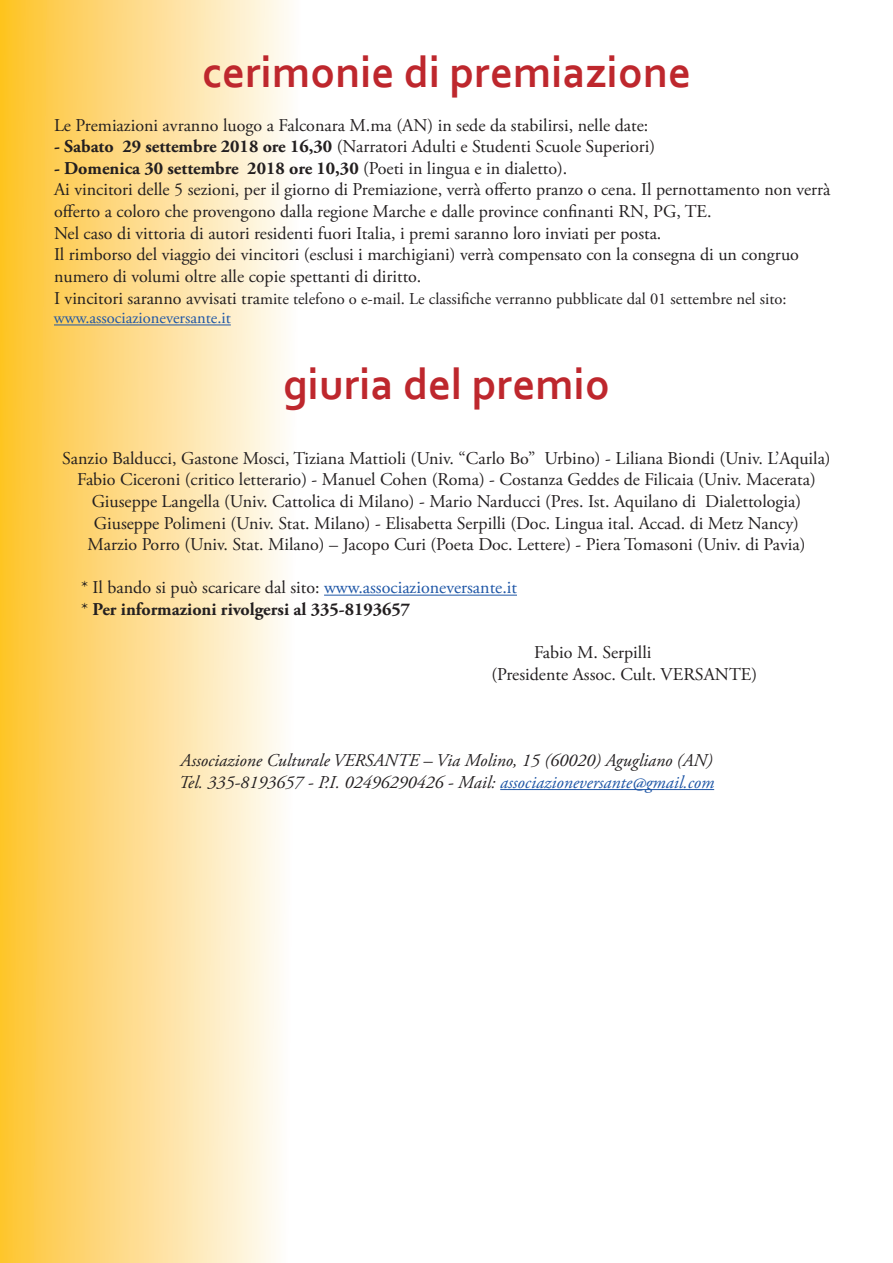
<style>
.page{position:relative;width:893px;height:1263px;background:#fff}
.page>*{position:absolute;margin:0;border:0;box-sizing:border-box;transform-origin:0 0}
.t1{font:700 45px "Corbel";color:#be272d}
.t2{font:18px/21.6px "Adobe Garamond Pro";color:#231f20}
.t3{font:italic 18px/21.6px "Adobe Garamond Pro";color:#231f20}
.t4{font:700 18px/21.6px "Adobe Garamond Pro";color:#231f20}
.t5{font:16.5px/19.8px "Adobe Garamond Pro";color:#231f20}
.s1{font-weight:700}
.s2{font-size:18px}
.s3{color:#1e56a6}
.s4{font-weight:400}
.s5{font-weight:400;color:#1e56a6}
</style>
<div class="page">
<div style="left:0;top:0;width:302px;height:1263px;background:linear-gradient(to right,#fec22e,#fefeff)"></div>
<hr style="left:54px;top:325px;width:177px;height:1px;background:#1e56a6">
<hr style="left:324px;top:595px;width:193px;height:1px;background:#1e56a6">
<hr style="left:500px;top:789px;width:214px;height:1px;background:#1e56a6">
<h1 class="t1" style="left:202px;top:45px;width:490px">cerimonie di premiazione</h1>
<p class="t2" style="left:54px;top:115px;width:596px">Le Premiazioni avranno luogo a Falconara M.ma (AN) in sede da stabilirsi, nelle date:</p>
<p class="t2" style="left:54px;top:136px;width:603px"><span class="s1">- Sabato 29 settembre 2018 ore 16,30</span> (Narratori Adulti e Studenti Scuole Superiori)</p>
<p class="t2" style="left:54px;top:158px;width:778px"><span class="s1">- Domenica 30 settembre 2018 ore 10,30</span> (Poeti in lingua e in dialetto).<br>Ai vincitori delle 5 sezioni, per il giorno di Premiazione, verrà offerto pranzo o cena. Il pernottamento non verrà offerto a coloro che provengono dalla regione Marche e dalle province confinanti RN, PG, TE.<br>Nel caso di vittoria di autori residenti fuori Italia, i premi saranno loro inviati per posta.<br>Il rimborso del viaggio dei vincitori (esclusi i marchigiani) verrà compensato con la consegna di un congruo numero di volumi oltre alle copie spettanti di diritto.</p>
<p class="t5" style="left:54px;top:289px;width:734px"><span class="s2">I vincitori saranno avvisati tra</span>mite telefono o e-mail. Le classifiche verranno pubblicate dal 01 settembre nel sito: <span class="s3">www.associazioneversante.it</span></p>
<h1 class="t1" style="left:283px;top:356px;width:328px">giuria del premio</h1>
<p class="t2" style="left:62px;top:448px;width:770px;text-align:center">Sanzio Balducci, Gastone Mosci, Tiziana Mattioli (Univ. “Carlo Bo” Urbino) - Liliana Biondi (Univ. L’Aquila)<br>Fabio Ciceroni (critico letterario) - Manuel Cohen (Roma) - Costanza Geddes de Filicaia (Univ. Macerata)<br>Giuseppe Langella (Univ. Cattolica di Milano) - Mario Narducci (Pres. Ist. Aquilano di Dialettologia)<br>Giuseppe Polimeni (Univ. Stat. Milano) - Elisabetta Serpilli (Doc. Lingua ital. Accad. di Metz Nancy)<br>Marzio Porro (Univ. Stat. Milano) – Jacopo Curi (Poeta Doc. Lettere) - Piera Tomasoni (Univ. di Pavia)</p>
<p class="t4" style="left:81px;top:577px;width:437px"><span class="s4">* Il bando si può scaricare dal sito:</span> <span class="s5">www.associazioneversante.it </span><span class="s4">*</span> Per informazioni rivolgersi al 335-8193657</p>
<p class="t2" style="left:491px;top:642px;width:267px;text-indent:43px">Fabio M. Serpilli<br>(Presidente Assoc. Cult. VERSANTE)</p>
<p class="t3" style="left:179px;top:750px;width:537px">Associazione Culturale VERSANTE – Via Molino, 15 (60020) Agugliano (AN)<br>Tel. 335-8193657 - P.I. 02496290426 - Mail: <span class="s3">associazioneversante@gmail.com</span></p>
</div>
